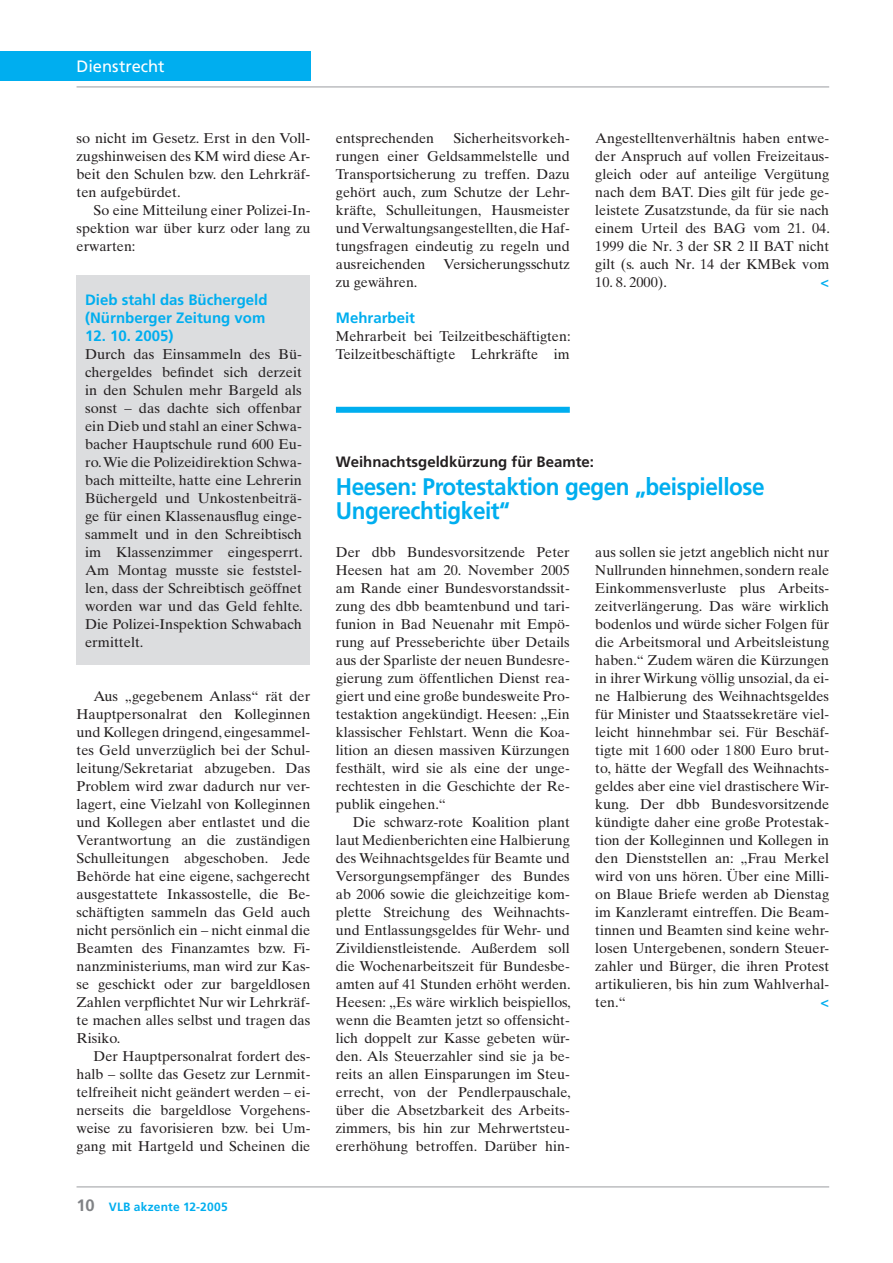
<style>
.page{position:relative;width:893px;height:1263px;background:#fff}
.page>*{position:absolute;margin:0;border:0;box-sizing:border-box;transform-origin:0 0}
.t1{font:700 24px/24px "Frutiger";letter-spacing:-.02em;color:#00aeef;scale:.94 1}
.t2{font:16.5px "Frutiger";letter-spacing:-.005em;color:#fff}
.t3{font:700 15px/18px "Frutiger";color:#00aeef}
.t4{font:700 15px "Frutiger";color:#231f20}
.t5{font:14.25px/18px "Times Ten";color:#231f20;text-align:justify}
.t6{font:700 14.25px "Frutiger";color:#00aeef}
.t7{font:700 12px "Frutiger";letter-spacing:.015em;color:#00aeef}
.s1{font-size:16.5px;color:#808285}
</style>
<div class="page">
<hr style="left:77px;top:1186px;width:752px;height:1px;background:#bcbdc0">
<div style="left:0;top:51px;width:310px;height:30px;background:#00aeef"></div>
<hr style="left:77px;top:86px;width:752px;height:2px;background:#bcbdc0">
<div style="left:77px;top:276px;width:233px;height:389px;background:#dcdddf"></div>
<div style="left:336px;top:407px;width:234px;height:6px;background:#00aeef"></div>
<p class="t2" style="left:77px;top:60px;width:90px">Dienstrecht</p>
<p class="t5" style="left:77px;top:130px;width:235px">so nicht im Gesetz. Erst in den Voll&shy;zugshinweisen des KM wird diese Ar&shy;beit den Schulen bzw. den Lehrkräf&shy;ten aufgebürdet.</p>
<p class="t5" style="left:77px;top:202px;width:235px;text-indent:17px">So eine Mitteilung einer Polizei-In&shy;spektion war über kurz oder lang zu erwarten:</p>
<p class="t3" style="left:85px;top:292px;width:184px">Dieb stahl das Büchergeld (Nürnberger Zeitung vom</p>
<p class="t3" style="left:85px;top:328px;width:90px">12. 10. 2005)</p>
<p class="t5" style="left:85px;top:346px;width:219px">Durch das Einsammeln des Bü&shy;chergeldes befindet sich derzeit in den Schulen mehr Bargeld als sonst – das dachte sich offenbar ein Dieb und stahl an einer Schwa&shy;bacher Hauptschule rund 600 Eu&shy;ro. Wie die Polizeidirektion Schwa&shy;bach mitteilte, hatte eine Lehrerin Büchergeld und Unkostenbeiträ&shy;ge für einen Klassenausflug einge&shy;sammelt und in den Schreibtisch im Klassenzimmer eingesperrt.<br>Am Montag musste sie feststel&shy;len, dass der Schreibtisch geöffnet worden war und das Geld fehlte.<br>Die Polizei-Inspektion Schwabach ermittelt.</p>
<p class="t5" style="left:77px;top:688px;width:235px;text-indent:17px">Aus „gegebenem Anlass“ rät der Hauptpersonalrat den Kolleginnen und Kollegen dringend, eingesammel&shy;tes Geld unverzüglich bei der Schul&shy;leitung/Sekretariat abzugeben. Das Problem wird zwar dadurch nur ver&shy;lagert, eine Vielzahl von Kolleginnen und Kollegen aber entlastet und die Verantwortung an die zuständigen Schulleitungen abgeschoben. Jede Behörde hat eine eigene, sachgerecht ausgestattete Inkassostelle, die Be&shy;schäftigten sammeln das Geld auch nicht persönlich ein – nicht einmal die Beamten des Finanzamtes bzw. Fi&shy;nanzministeriums, man wird zur Kas&shy;se geschickt oder zur bargeldlosen Zahlen verpflichtet Nur wir Lehrkräf&shy;te machen alles selbst und tragen das Risiko.</p>
<p class="t5" style="left:77px;top:1048px;width:235px;text-indent:17px">Der Hauptpersonalrat fordert des&shy;halb – sollte das Gesetz zur Lernmit&shy;telfreiheit nicht geändert werden – ei&shy;nerseits die bargeldlose Vorgehens&shy;weise zu favorisieren bzw. bei Um&shy;gang mit Hartgeld und Scheinen die</p>
<p class="t7" style="left:77px;top:1202px;width:153px"><span class="s1">10</span> VLB akzente 12-2005</p>
<p class="t5" style="left:336px;top:130px;width:235px;text-indent:117px">Sicherheitsvorkeh&shy;rungen einer Geldsammelstelle und Transportsicherung zu treffen. Dazu gehört auch, zum Schutze der Lehr&shy;kräfte, Schulleitungen, Hausmeister und Verwaltungsangestellten, die Haf&shy;tungsfragen eindeutig zu regeln und ausreichenden</p>
<p class="t5" style="left:336px;top:130px;width:100px">entsprechenden</p>
<p class="t5" style="left:444px;top:256px;width:128px">Versicherungsschutz</p>
<p class="t5" style="left:336px;top:274px;width:83px">zu gewähren.</p>
<p class="t3" style="left:336px;top:310px;width:81px">Mehrarbeit</p>
<p class="t5" style="left:336px;top:328px;width:236px">Mehrarbeit bei Teilzeitbeschäftigten:<br>Teilzeitbeschäftigte Lehrkräfte im</p>
<p class="t5" style="left:595px;top:130px;width:236px">Angestelltenverhältnis haben entwe&shy;der Anspruch auf vollen Freizeitaus&shy;gleich oder auf anteilige Vergütung nach dem BAT. Dies gilt für jede ge&shy;leistete Zusatzstunde, da für sie nach einem Urteil des BAG vom 21. 04.<br>1999 die Nr. 3 der SR 2 lI BAT nicht gilt (s. auch Nr. 14 der KMBek vom</p>
<p class="t5" style="left:595px;top:274px;width:73px">10. 8. 2000).</p>
<p class="t6" style="left:821px;top:276px;width:10px">&lt;</p>
<p class="t4" style="left:336px;top:455px;width:260px">Weihnachtsgeldkürzung für Beamte:</p>
<h1 class="t1" style="left:336px;top:476px;width:458px">Heesen: Protestaktion gegen „beispiellose<br>Ungerechtigkeit“</h1>
<p class="t5" style="left:336px;top:544px;width:235px">Der dbb Bundesvorsitzende Peter Heesen hat am 20. November 2005 am Rande einer Bundesvorstandssit&shy;zung des dbb beamtenbund und tari&shy;funion in Bad Neuenahr mit Empö&shy;rung auf Presseberichte über Details aus der Sparliste der neuen Bundesre&shy;gierung zum öffentlichen Dienst rea&shy;giert und eine große bundesweite Pro&shy;testaktion angekündigt. Heesen: „Ein klassischer Fehlstart. Wenn die Koa&shy;lition an diesen massiven Kürzungen festhält, wird sie als eine der unge&shy;rechtesten in die Geschichte der Re&shy;publik eingehen.“</p>
<p class="t5" style="left:336px;top:814px;width:236px;text-indent:17px">Die schwarz-rote Koalition plant laut Medienberichten eine Halbierung des Weihnachtsgeldes für Beamte und Versorgungsempfänger des Bundes ab 2006 sowie die gleichzeitige kom&shy;plette Streichung des Weihnachts&shy;und Entlassungsgeldes für Wehr- und Zivildienstleistende. Außerdem soll die Wochenarbeitszeit für Bundesbe&shy;amten auf 41 Stunden erhöht werden.<br>Heesen: „Es wäre wirklich beispiellos, wenn die Beamten jetzt so offensicht&shy;lich doppelt zur Kasse gebeten wür&shy;den. Als Steuerzahler sind sie ja be&shy;reits an allen Einsparungen im Steu&shy;errecht, von der Pendlerpauschale, über die Absetzbarkeit des Arbeits&shy;zimmers, bis hin zur Mehrwertsteu&shy;ererhöhung betroffen. Darüber hin-</p>
<p class="t5" style="left:595px;top:544px;width:235px">aus sollen sie jetzt angeblich nicht nur Nullrunden hinnehmen, sondern reale Einkommensverluste plus Arbeits&shy;zeitverlängerung. Das wäre wirklich bodenlos und würde sicher Folgen für die Arbeitsmoral und Arbeitsleistung haben.“ Zudem wären die Kürzungen in ihrer Wirkung völlig unsozial, da ei&shy;ne Halbierung des Weihnachtsgeldes für Minister und Staatssekretäre viel&shy;leicht hinnehmbar sei. Für Beschäf&shy;tigte mit 1 600 oder 1 800 Euro brut&shy;to, hätte der Wegfall des Weihnachts&shy;geldes aber eine viel drastischere Wir&shy;kung. Der dbb Bundesvorsitzende kündigte daher eine große Protestak&shy;tion der Kolleginnen und Kollegen in den Dienststellen an: „Frau Merkel wird von uns hören. Über eine Milli&shy;on Blaue Briefe werden ab Dienstag im Kanzleramt eintreffen. Die Beam&shy;tinnen und Beamten sind keine wehr&shy;losen Untergebenen, sondern Steuer&shy;zahler und Bürger, die ihren Protest artikulieren, bis hin zum Wahlverhal&shy;ten.“</p>
<p class="t6" style="left:821px;top:996px;width:10px">&lt;</p>
</div>
